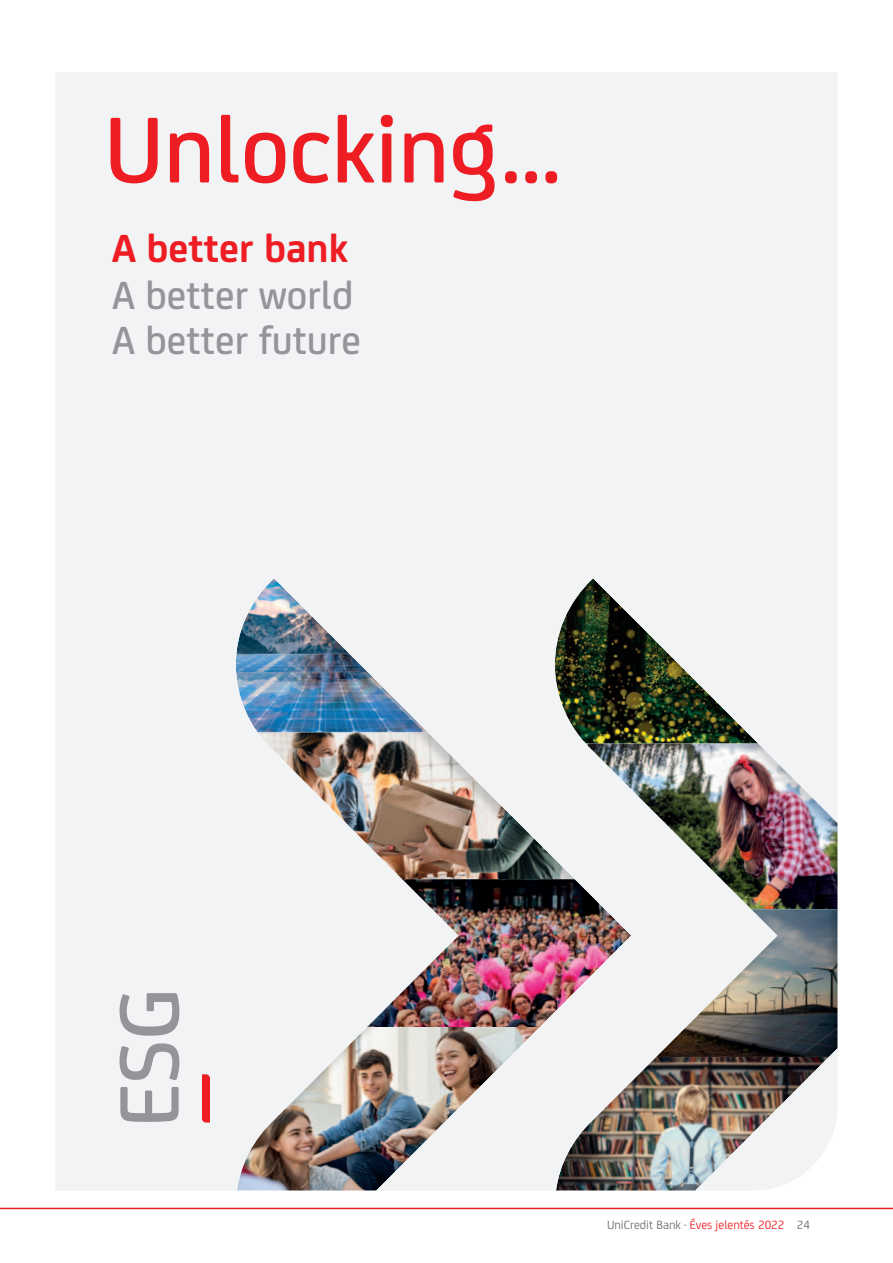
<style>
.page{position:relative;width:893px;height:1263px;background:#fff}
.page>*{position:absolute;margin:0;border:0;box-sizing:border-box;transform-origin:0 0}
.t1{font:500 90px "Uni Credit";color:#939598}
.t2{font:500 42px/45px "Uni Credit";color:#939598}
.t3{font:700 42px "Uni Credit";color:#ee1d23}
.t4{font:12.75px "Uni Credit";color:#6c6d70}
.s1{color:#ee1d23}
</style>
<div class="page">
<hr style="left:0;top:1208px;width:893px;height:1px;background:#ee1d23">
<div style="left:56px;top:73px;width:781px;height:1117px;background:#f2f3f4"></div>
<svg style="left:111px;top:115px;width:446px;height:86px"></svg>
<svg style="left:202px;top:1074px;width:8px;height:48px"></svg>
<div style="left:556px;top:935px;width:100px;height:122px;background:#f2f3f4"></div>
<img style="left:588px;top:743px;width:250px;height:166px">
<img style="left:236px;top:578px;width:192px;height:154px">
<img style="left:556px;top:1057px;width:273px;height:134px">
<img style="left:656px;top:909px;width:182px;height:148px">
<img style="left:237px;top:1026px;width:304px;height:165px">
<img style="left:368px;top:1026px;width:173px;height:1px">
<img style="left:258px;top:732px;width:317px;height:147px">
<img style="left:555px;top:578px;width:203px;height:165px">
<img style="left:368px;top:879px;width:263px;height:147px">
<h2 class="t3" style="left:112px;top:232px;width:237px">A better bank</h2>
<h2 class="t2" style="left:112px;top:274px;width:250px">A better world<br>A better future</h2>
<h1 class="t1" style="left:115px;top:1127px;width:140px;rotate:-90deg">ESG</h1>
<p class="t4" style="left:607px;top:1220px;width:204px">UniCredit Bank · <span class="s1">Éves jelentés 2022</span> 24</p>
</div>
